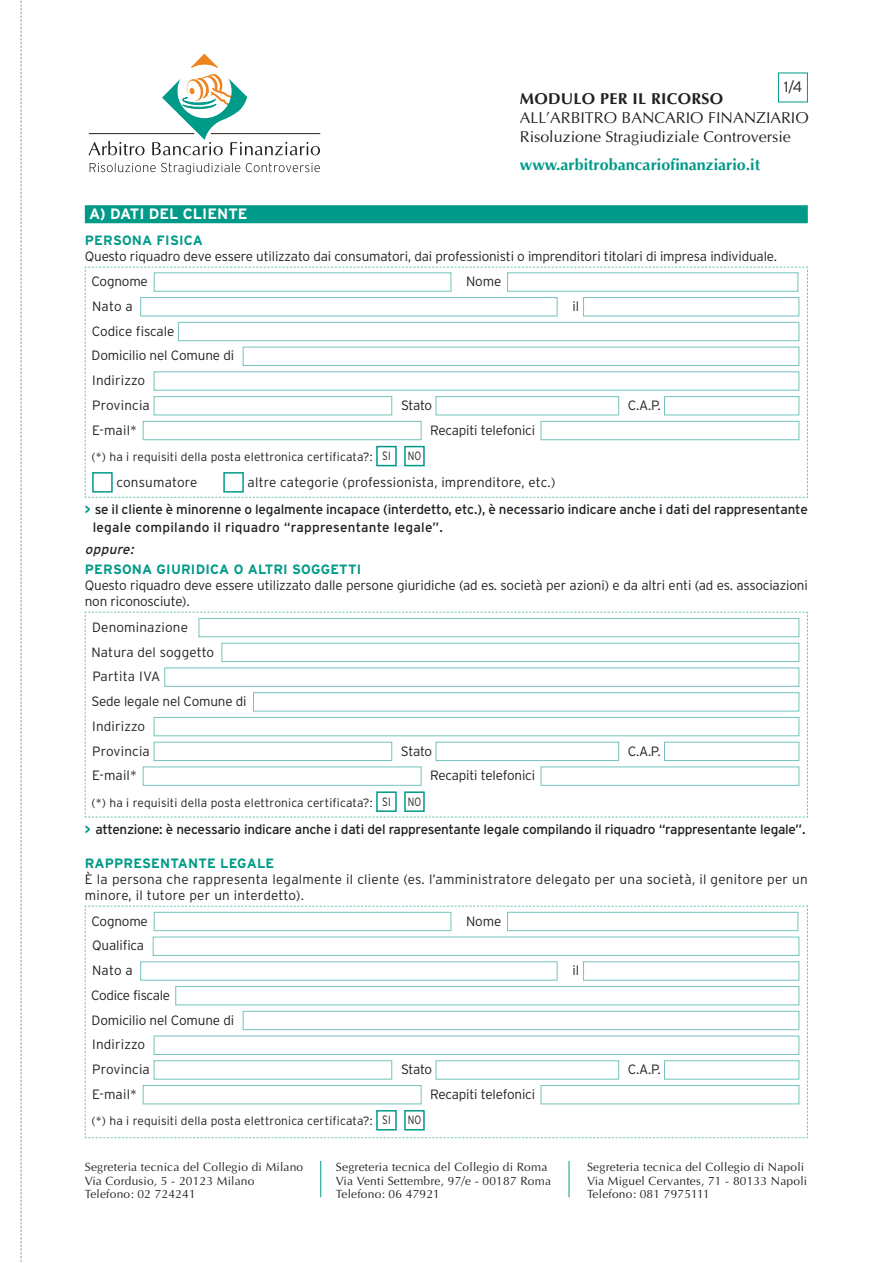
<style>
.page{position:relative;width:893px;height:1263px;background:#fff}
.page>*{position:absolute;margin:0;border:0;box-sizing:border-box;transform-origin:0 0}
.t1{font:15.75px/19.2px "Optima";color:#231f20}
.t2{font:700 15.75px "Optima";color:#009a88}
.t3{font:700 15.75px "Optima";letter-spacing:.015em;color:#231f20}
.t4{font:700 15px "Interstate";color:#fff}
.t5{font:300 15px "Interstate";color:#231f20}
.t6{font:300 13.5px/24.8px "Interstate";letter-spacing:-.015em;color:#231f20}
.t7{font:13.5px/27px "Interstate";letter-spacing:-.02em;color:#231f20}
.t8{font:300 13.5px/16.2px "Interstate";letter-spacing:.02em;color:#231f20}
.t9{font:300 13.5px/24.8px "Interstate";letter-spacing:.01em;color:#231f20}
.t10{font:700 13.5px "Interstate";letter-spacing:.015em;color:#009a88}
.t11{font:13.5px "Interstate";letter-spacing:.02em;color:#231f20}
.t12{font:italic 13.5px "Interstate";color:#231f20}
.t13{font:12px/13.5px "Optima";letter-spacing:.015em;color:#231f20}
.t14{font:300 12px "Interstate";letter-spacing:.01em;color:#231f20}
.t15{font:300 12px "Interstate";letter-spacing:.01em;color:#231f20;scale:.8 1}
.s1{font-weight:300}
.s2{font-weight:700;color:#009a88}
</style>
<div class="page">
<div style="left:85px;top:205px;width:723px;height:18px;background:#009a88"></div>
<hr style="left:89px;top:133px;width:105px;height:1px;background:#231f20">
<svg style="left:88px;top:141px;width:57px;height:14px"></svg>
<svg style="left:90px;top:163px;width:150px;height:12px"></svg>
<svg style="left:246px;top:163px;width:74px;height:9px"></svg>
<svg style="left:152px;top:54px;width:168px;height:101px"></svg>
<hr style="left:320px;top:1161px;width:1px;height:36px;background:#009a88">
<hr style="left:569px;top:1161px;width:1px;height:36px;background:#009a88">
<svg style="left:84px;top:266px;width:724px;height:232px"></svg>
<svg style="left:84px;top:611px;width:724px;height:207px"></svg>
<svg style="left:84px;top:905px;width:724px;height:233px"></svg>
<svg style="left:21px;top:0;width:1px;height:1262px"></svg>
<div style="left:778px;top:73px;width:30px;height:29px;border:1px solid #009a88"></div>
<p class="t5" style="left:784px;top:81px;width:20px">1/4</p>
<p class="t3" style="left:520px;top:92px;width:205px">MODULO PER IL RICORSO</p>
<p class="t1" style="left:520px;top:109px;width:290px">ALL’ARBITRO BANCARIO FINANZIARIO<br>Risoluzione Stragiudiziale Controversie</p>
<p class="t2" style="left:520px;top:158px;width:242px">www.arbitrobancariofinanziario.it</p>
<p class="t4" style="left:89px;top:209px;width:160px">A) DATI DEL CLIENTE</p>
<p class="t10" style="left:85px;top:235px;width:120px">PERSONA FISICA</p>
<p class="t6" style="left:91px;top:244px;width:687px;line-height:25.5px;text-indent:-7px">Questo riquadro deve essere utilizzato dai consumatori, dai professionisti o imprenditori titolari di impresa individuale.<br>Cognome</p>
<p class="t6" style="left:466px;top:270px;width:37px">Nome</p>
<p class="t6" style="left:92px;top:295px;width:42px">Nato a</p>
<p class="t6" style="left:572px;top:295px;width:8px">il</p>
<p class="t6" style="left:92px;top:320px;width:144px">Codice fiscale<br>Domicilio nel Comune di<br>Indirizzo<br>Provincia</p>
<p class="t6" style="left:401px;top:394px;width:33px">Stato</p>
<p class="t6" style="left:628px;top:394px;width:34px">C.A.P.</p>
<p class="t6" style="left:92px;top:419px;width:46px">E-mail*</p>
<p class="t6" style="left:430px;top:419px;width:107px">Recapiti telefonici</p>
<p class="t14" style="left:91px;top:452px;width:283px">(*) ha i requisiti della posta elettronica certificata?:</p>
<p class="t9" style="left:117px;top:471px;width:82px">consumatore</p>
<p class="t15" style="left:382px;top:451px;width:12px">SI</p>
<p class="t15" style="left:408px;top:451px;width:18px">NO</p>
<p class="t7" style="left:85px;top:470px;width:724px;text-indent:163px"><span class="s1">altre categorie (professionista, imprenditore, etc.)<br></span><span class="s2">&gt;</span> se il cliente è minorenne o legalmente incapace (interdetto, etc.), è necessario indicare anche i dati del rappresentante</p>
<p class="t11" style="left:93px;top:522px;width:352px">legale compilando il riquadro “rappresentante legale”.</p>
<p class="t12" style="left:85px;top:545px;width:53px">oppure:</p>
<p class="t10" style="left:85px;top:564px;width:278px">PERSONA GIURIDICA O ALTRI SOGGETTI</p>
<p class="t6" style="left:85px;top:578px;width:724px;line-height:16.2px">Questo riquadro deve essere utilizzato dalle persone giuridiche (ad es. società per azioni) e da altri enti (ad es. associazioni non riconosciute).</p>
<p class="t9" style="left:91px;top:616px;width:157px">Denominazione<br>Natura del soggetto<br>Partita IVA<br>Sede legale nel Comune di<br>Indirizzo<br>Provincia</p>
<p class="t6" style="left:401px;top:740px;width:33px">Stato</p>
<p class="t6" style="left:628px;top:740px;width:34px">C.A.P.</p>
<p class="t6" style="left:92px;top:764px;width:46px">E-mail*</p>
<p class="t6" style="left:430px;top:764px;width:107px">Recapiti telefonici</p>
<p class="t14" style="left:91px;top:798px;width:283px">(*) ha i requisiti della posta elettronica certificata?:</p>
<p class="t7" style="left:85px;top:816px;width:722px"><span class="s2">&gt;</span> attenzione: è necessario indicare anche i dati del rappresentante legale compilando il riquadro “rappresentante legale”.</p>
<p class="t10" style="left:85px;top:858px;width:191px">RAPPRESENTANTE LEGALE</p>
<p class="t8" style="left:85px;top:872px;width:724px">È la persona che rappresenta legalmente il cliente (es. l’amministratore delegato per una società, il genitore per un minore, il tutore per un interdetto).</p>
<p class="t6" style="left:91px;top:910px;width:58px">Cognome</p>
<p class="t6" style="left:466px;top:910px;width:37px">Nome</p>
<p class="t6" style="left:92px;top:934px;width:54px">Qualifica<br>Nato a</p>
<p class="t15" style="left:382px;top:797px;width:12px">SI</p>
<p class="t15" style="left:408px;top:797px;width:18px">NO</p>
<p class="t6" style="left:572px;top:959px;width:8px">il</p>
<p class="t6" style="left:91px;top:984px;width:144px">Codice fiscale<br>Domicilio nel Comune di<br>Indirizzo<br>Provincia</p>
<p class="t6" style="left:401px;top:1058px;width:33px">Stato</p>
<p class="t6" style="left:628px;top:1058px;width:34px">C.A.P.</p>
<p class="t6" style="left:92px;top:1083px;width:46px">E-mail*</p>
<p class="t6" style="left:430px;top:1083px;width:107px">Recapiti telefonici</p>
<p class="t14" style="left:91px;top:1116px;width:301px">(*) ha i requisiti della posta elettronica certificata?: SI</p>
<p class="t15" style="left:408px;top:1115px;width:18px">NO</p>
<p class="t13" style="left:85px;top:1161px;width:220px">Segreteria tecnica del Collegio di Milano<br>Via Cordusio, 5 - 20123 Milano<br>Telefono: 02 724241</p>
<p class="t13" style="left:336px;top:1161px;width:216px">Segreteria tecnica del Collegio di Roma<br>Via Venti Settembre, 97/e - 00187 Roma<br>Telefono: 06 47921</p>
<p class="t13" style="left:587px;top:1161px;width:222px">Segreteria tecnica del Collegio di Napoli<br>Via Miguel Cervantes, 71 - 80133 Napoli<br>Telefono: 081 7975111</p>
</div>
